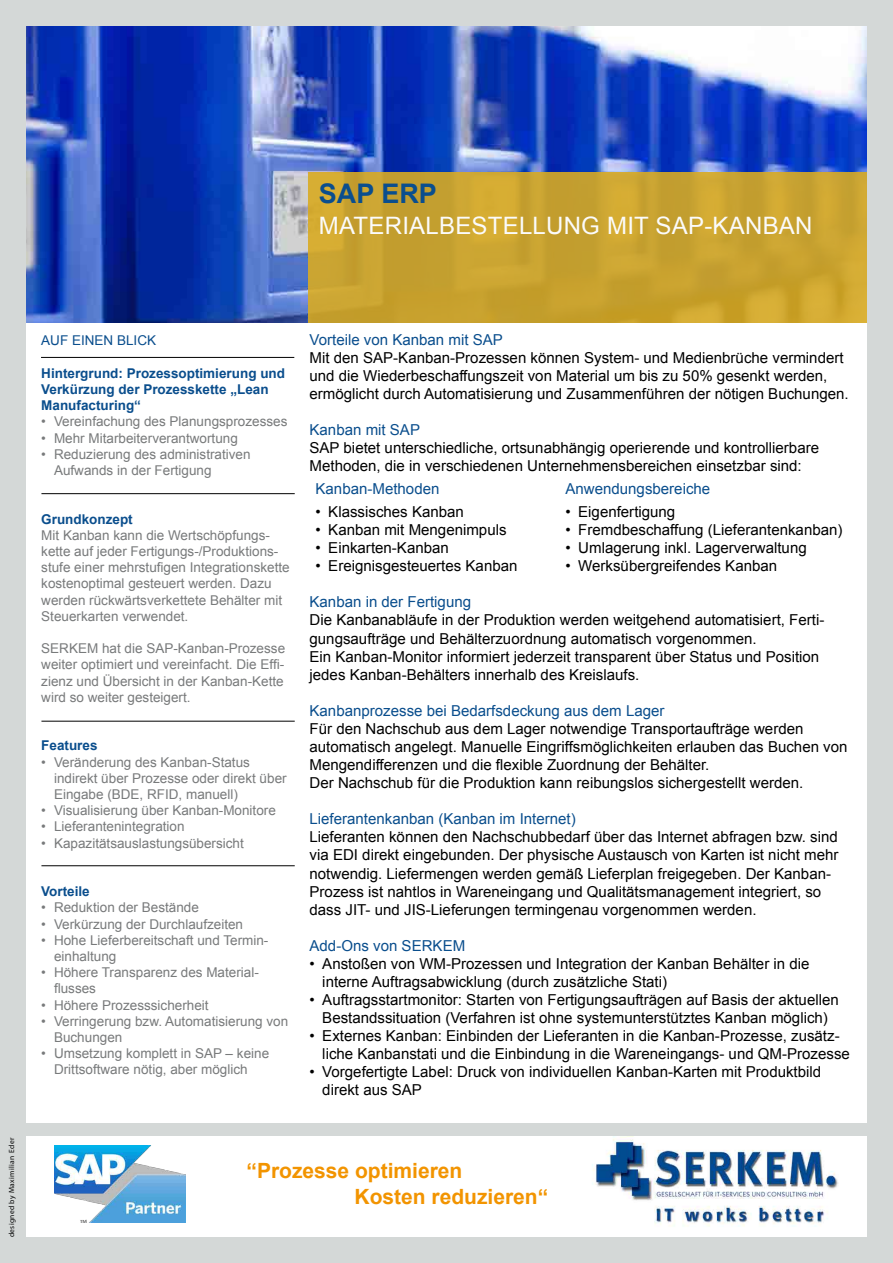
<style>
.page{position:relative;width:893px;height:1263px;background:#fff}
.page>*{position:absolute;margin:0;border:0;box-sizing:border-box;transform-origin:0 0}
.t1{font:700 27px "Arial";color:#0a4e8e}
.t2{font:24px "Arial";color:#fbfbfb}
.t3{font:700 21px/25.2px "Arial";color:#f29400}
.t4{font:15px/18px "Arial";color:#000}
.t5{font:15px "Arial";color:#0a4e8d}
.t6{font:13.5px/16.2px "Arial";color:#787a7b}
.t7{font:700 13.5px/16.2px "Arial";color:#0a4e8d}
.t8{font:13.5px "Arial";color:#0a4e8d}
.t9{font:7.5px "Myriad Pro";letter-spacing:.05em;color:#000}
</style>
<div class="page">
<img style="left:26px;top:26px;width:841px;height:297px">
<img style="left:592px;top:1136px;width:246px;height:91px">
<img style="left:54px;top:1145px;width:132px;height:77px">
<div style="left:2px;top:1123px;width:891px;height:12px;background:#d4d8d7"></div>
<hr style="left:41px;top:357px;width:253px;height:1px;background:#000">
<hr style="left:41px;top:865px;width:254px;height:1px;background:#000">
<hr style="left:41px;top:493px;width:254px;height:1px;background:#000">
<hr style="left:41px;top:721px;width:254px;height:1px;background:#000">
<div style="left:308px;top:172px;width:585px;height:151px;background:linear-gradient(to bottom,#caa432,#c9a22d)"></div>
<div style="left:0;top:1237px;width:893px;height:26px;background:#d4d8d7"></div>
<div style="left:0;top:0;width:26px;height:1263px;background:#d4d8d7"></div>
<div style="left:0;top:0;width:893px;height:26px;background:#d4d8d7"></div>
<div style="left:867px;top:0;width:26px;height:1263px;background:#d4d8d7"></div>
<h1 class="t1" style="left:319px;top:176px;width:120px">SAP ERP</h1>
<h2 class="t2" style="left:319px;top:210px;width:37px">Materialbestellun</h2>
<h2 class="t2" style="left:581px;top:210px;width:41px">g mit</h2>
<h2 class="t2" style="left:656px;top:210px;width:17px">sap</h2>
<h2 class="t2" style="left:704px;top:210px;width:26px">-kanban</h2>
<p class="t9" style="left:7px;top:1237px;width:101px;rotate:-90deg">designed by Maximilian Eder</p>
<p class="t8" style="left:41px;top:332px;width:40px">Auf einen</p>
<p class="t8" style="left:117px;top:332px;width:38px">Blick</p>
<p class="t7" style="left:41px;top:365px;width:245px">Hintergrund: Prozessoptimierung und<br>Verkürzung der Prozesskette „Lean<br>Manufacturing“</p>
<p class="t6" style="left:41px;top:414px;width:248px">• Vereinfachung des Planungsprozesses</p>
<p class="t6" style="left:41px;top:430px;width:198px">• Mehr Mitarbeiterverantwortung</p>
<p class="t6" style="left:54px;top:446px;width:198px;text-indent:-13px">• Reduzierung des administrativen<br>Aufwands in der Fertigung</p>
<p class="t7" style="left:41px;top:511px;width:93px">Grundkonzept</p>
<p class="t6" style="left:41px;top:527px;width:250px">Mit Kanban kann die Wertschöpfungs&shy;kette auf jeder Fertigungs-/Produktions&shy;stufe einer mehrstufigen Integrationskette kostenoptimal gesteuert werden. Dazu werden rückwärtsverkettete Behälter mit Steuerkarten verwendet.</p>
<p class="t6" style="left:41px;top:640px;width:245px;text-align:justify">SERKEM hat die SAP-Kanban-Prozesse weiter optimiert und vereinfacht. Die Effi&shy;zienz und Übersicht in der Kanban-Kette wird so weiter gesteigert.</p>
<p class="t7" style="left:41px;top:738px;width:58px">Features</p>
<p class="t6" style="left:54px;top:754px;width:234px;text-indent:-13px">• Veränderung des Kanban-Status indirekt über Prozesse oder direkt über<br>Eingabe (BDE, RFID, manuell)</p>
<p class="t6" style="left:41px;top:802px;width:236px">• Visualisierung über Kanban-Monitore</p>
<p class="t6" style="left:41px;top:819px;width:145px">• Lieferantenintegration</p>
<p class="t6" style="left:41px;top:835px;width:204px">• Kapazitätsauslastungsübersicht</p>
<p class="t7" style="left:41px;top:884px;width:50px">Vorteile</p>
<p class="t6" style="left:41px;top:900px;width:159px">• Reduktion der Bestände</p>
<p class="t6" style="left:41px;top:916px;width:203px">• Verkürzung der Durchlaufzeiten</p>
<p class="t6" style="left:54px;top:932px;width:216px;text-indent:-13px">• Hohe Lieferbereitschaft und Termin&shy;einhaltung</p>
<p class="t6" style="left:54px;top:964px;width:206px;text-indent:-13px">• Höhere Transparenz des Material&shy;flusses</p>
<p class="t6" style="left:41px;top:997px;width:169px">• Höhere Prozesssicherheit</p>
<p class="t6" style="left:54px;top:1013px;width:236px;text-indent:-13px">• Verringerung bzw. Automatisierung von<br>Buchungen</p>
<p class="t6" style="left:54px;top:1045px;width:217px;text-indent:-13px">• Umsetzung komplett in SAP – keine<br>Drittsoftware nötig, aber möglich</p>
<p class="t5" style="left:310px;top:329px;width:195px">Vorteile von Kanban mit SAP</p>
<p class="t4" style="left:310px;top:348px;width:541px">Mit den SAP-Kanban-Prozessen können System- und Medienbrüche vermindert und die Wiederbeschaffungszeit von Material um bis zu 50% gesenkt werden, ermöglicht durch Automatisierung und Zusammenführen der nötigen Buchungen.</p>
<p class="t5" style="left:310px;top:420px;width:112px">Kanban mit SAP</p>
<p class="t4" style="left:310px;top:439px;width:511px">SAP bietet unterschiedliche, ortsunabhängig operierende und kontrollierbare<br>Methoden, die in verschiedenen Unternehmensbereichen einsetzbar sind:</p>
<p class="t5" style="left:316px;top:479px;width:125px">Kanban-Methoden</p>
<p class="t5" style="left:565px;top:479px;width:146px">Anwendungsbereiche</p>
<p class="t4" style="left:316px;top:503px;width:150px">• Klassisches Kanban</p>
<p class="t4" style="left:316px;top:521px;width:193px">• Kanban mit Mengenimpuls</p>
<p class="t4" style="left:316px;top:539px;width:135px">• Einkarten-Kanban</p>
<p class="t4" style="left:316px;top:557px;width:203px">• Ereignisgesteuertes Kanban</p>
<p class="t4" style="left:565px;top:503px;width:111px">• Eigenfertigung</p>
<p class="t4" style="left:565px;top:521px;width:278px">• Fremdbeschaffung (Lieferantenkanban)</p>
<p class="t4" style="left:565px;top:539px;width:243px">• Umlagerung inkl. Lagerverwaltung</p>
<p class="t4" style="left:565px;top:557px;width:213px">• Werksübergreifendes Kanban</p>
<p class="t5" style="left:310px;top:592px;width:163px">Kanban in der Fertigung</p>
<p class="t4" style="left:310px;top:611px;width:516px">Die Kanbanabläufe in der Produktion werden weitgehend automatisiert, Ferti&shy;gungsaufträge und Behälterzuordnung automatisch vorgenommen.<br>Ein Kanban-Monitor informiert jederzeit transparent über Status und Position jedes Kanban-Behälters innerhalb des Kreislaufs.</p>
<p class="t5" style="left:310px;top:701px;width:356px">Kanbanprozesse bei Bedarfsdeckung aus dem Lager</p>
<p class="t4" style="left:310px;top:720px;width:539px">Für den Nachschub aus dem Lager notwendige Transportaufträge werden automatisch angelegt. Manuelle Eingriffsmöglichkeiten erlauben das Buchen von Mengendifferenzen und die flexible Zuordnung der Behälter.<br>Der Nachschub für die Produktion kann reibungslos sichergestellt werden.</p>
<p class="t5" style="left:310px;top:809px;width:268px">Lieferantenkanban (Kanban im Internet)</p>
<p class="t4" style="left:310px;top:828px;width:531px">Lieferanten können den Nachschubbedarf über das Internet abfragen bzw. sind via EDI direkt eingebunden. Der physische Austausch von Karten ist nicht mehr notwendig. Liefermengen werden gemäß Lieferplan freigegeben. Der Kanban-Prozess ist nahtlos in Wareneingang und Qualitätsmanagement integriert, so dass JIT- und JIS-Lieferungen termingenau vorgenommen werden.</p>
<p class="t5" style="left:310px;top:936px;width:157px">Add-Ons von SERKEM</p>
<p class="t4" style="left:322px;top:955px;width:489px;text-indent:-13px">• Anstoßen von WM-Prozessen und Integration der Kanban Behälter in die interne Auftragsabwicklung (durch zusätzliche Stati)</p>
<p class="t4" style="left:310px;top:991px;width:531px;text-align:center">• Auftragsstartmonitor: Starten von Fertigungsaufträgen auf Basis der aktuellen<br>Bestandssituation (Verfahren ist ohne systemunterstütztes Kanban möglich)</p>
<p class="t4" style="left:322px;top:1027px;width:529px;text-indent:-13px">• Externes Kanban: Einbinden der Lieferanten in die Kanban-Prozesse, zusätz&shy;liche Kanbanstati und die Einbindung in die Wareneingangs- und QM-Prozesse</p>
<p class="t4" style="left:322px;top:1063px;width:500px;text-indent:-13px">• Vorgefertigte Label: Druck von individuellen Kanban-Karten mit Produktbild direkt aus SAP</p>
<h3 class="t3" style="left:355px;top:1159px;width:195px;text-indent:-108px">“Prozesse optimieren<br>Kosten reduzieren“</h3>
</div>
